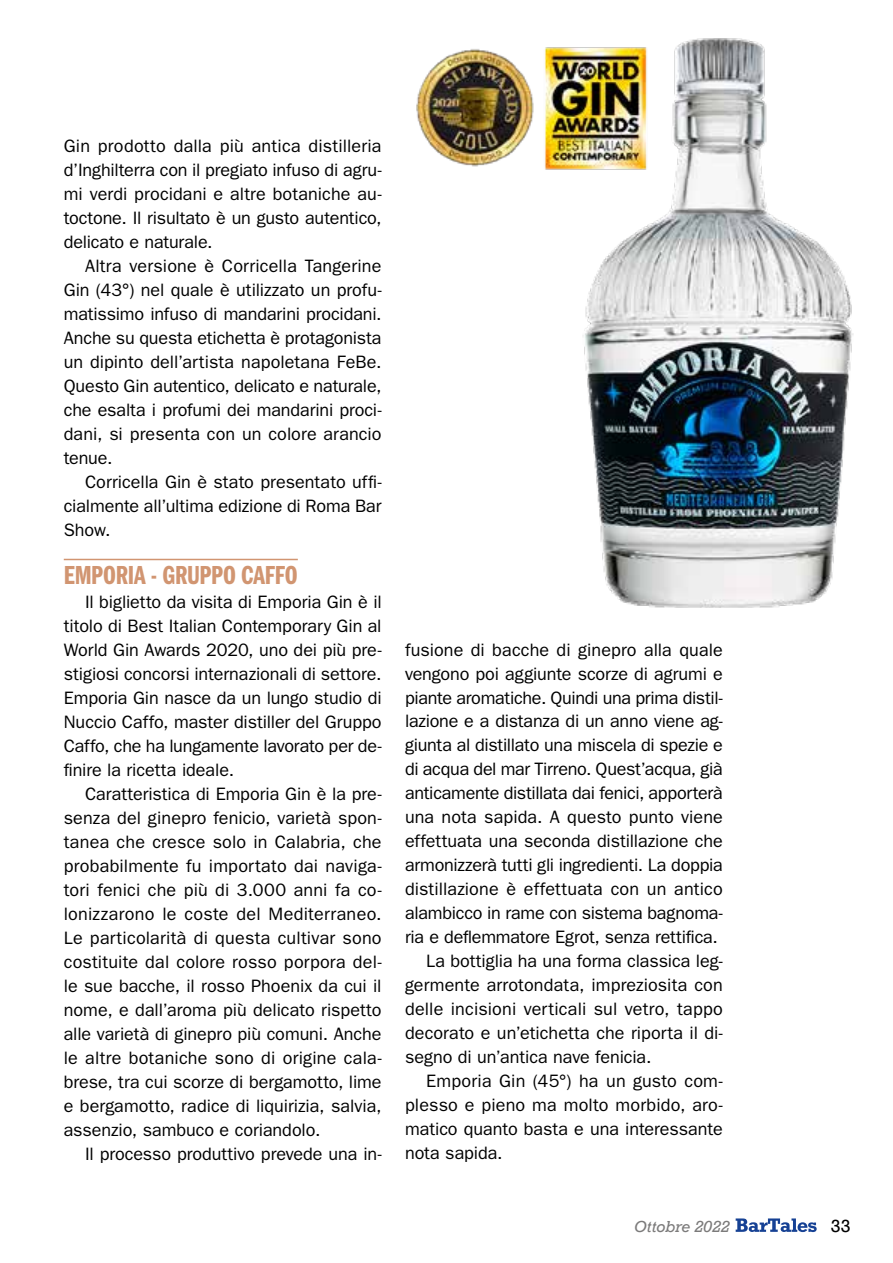
<style>
.page{position:relative;width:893px;height:1263px;background:#fff}
.page>*{position:absolute;margin:0;border:0;box-sizing:border-box;transform-origin:0 0}
.t1{font:27px "ITC Franklin Gothic Std Dm Cp";letter-spacing:-.01em;color:#d19571}
.t2{font:18px/24px "ITC Franklin Gothic Std";letter-spacing:-.005em;color:#000;text-align:justify}
.t3{font:18px "Rockwell";color:#000}
.t4{font:italic 15px "Rockwell";color:#7c7b7b}
</style>
<div class="page">
<hr style="left:64px;top:559px;width:234px;height:1px;background:#d19571">
<img style="left:416px;top:38px;width:438px;height:570px">
<svg style="left:736px;top:1218px;width:81px;height:14px"></svg>
<p class="t2" style="left:64px;top:134px;width:319px">Gin prodotto dalla più antica distilleria d’Inghilterra con il pregiato infuso di agru&shy;mi verdi procidani e altre botaniche au&shy;toctone. Il risultato è un gusto autentico, delicato e naturale.</p>
<p class="t2" style="left:64px;top:254px;width:319px;text-indent:21px">Altra versione è Corricella Tangerine Gin (43°) nel quale è utilizzato un profu&shy;matissimo infuso di mandarini procidani.<br>Anche su questa etichetta è protagonista un dipinto dell’artista napoletana FeBe.<br>Questo Gin autentico, delicato e naturale, che esalta i profumi dei mandarini proci&shy;dani, si presenta con un colore arancio tenue.</p>
<p class="t2" style="left:64px;top:469px;width:319px;text-indent:21px">Corricella Gin è stato presentato uffi&shy;cialmente all’ultima edizione di Roma Bar Show.</p>
<h1 class="t1" style="left:64px;top:560px;width:235px">EMPORIA - GRUPPO CAFFO</h1>
<p class="t2" style="left:64px;top:590px;width:319px;text-indent:21px">Il biglietto da visita di Emporia Gin è il titolo di Best Italian Contemporary Gin al World Gin Awards 2020, uno dei più pre&shy;stigiosi concorsi internazionali di settore.<br>Emporia Gin nasce da un lungo studio di Nuccio Caffo, master distiller del Gruppo Caffo, che ha lungamente lavorato per de&shy;finire la ricetta ideale.</p>
<p class="t2" style="left:64px;top:782px;width:319px;text-indent:21px">Caratteristica di Emporia Gin è la pre&shy;senza del ginepro fenicio, varietà spon&shy;tanea che cresce solo in Calabria, che probabilmente fu importato dai naviga&shy;tori fenici che più di 3.000 anni fa co&shy;lonizzarono le coste del Mediterraneo.<br>Le particolarità di questa cultivar sono costituite dal colore rosso porpora del&shy;le sue bacche, il rosso Phoenix da cui il nome, e dall’aroma più delicato rispetto alle varietà di ginepro più comuni. Anche le altre botaniche sono di origine cala&shy;brese, tra cui scorze di bergamotto, lime e bergamotto, radice di liquirizia, salvia, assenzio, sambuco e coriandolo.</p>
<p class="t2" style="left:85px;top:1141px;width:298px">Il processo produttivo prevede una in-</p>
<p class="t2" style="left:405px;top:637px;width:319px">fusione di bacche di ginepro alla quale</p>
<p class="t2" style="left:405px;top:661px;width:319px">vengono poi aggiunte scorze di agrumi e</p>
<p class="t2" style="left:405px;top:685px;width:319px">piante aromatiche. Quindi una prima distil-</p>
<p class="t2" style="left:405px;top:709px;width:319px">lazione e a distanza di un anno viene ag-</p>
<p class="t2" style="left:405px;top:733px;width:319px">giunta al distillato una miscela di spezie e</p>
<p class="t2" style="left:405px;top:757px;width:319px">di acqua del mar Tirreno. Quest’acqua, già</p>
<p class="t2" style="left:405px;top:781px;width:319px">anticamente distillata dai fenici, apporterà</p>
<p class="t2" style="left:405px;top:805px;width:319px">una nota sapida. A questo punto viene</p>
<p class="t2" style="left:405px;top:829px;width:319px">effettuata una seconda distillazione che</p>
<p class="t2" style="left:405px;top:853px;width:319px">armonizzerà tutti gli ingredienti. La doppia</p>
<p class="t2" style="left:405px;top:877px;width:319px">distillazione è effettuata con un antico</p>
<p class="t2" style="left:405px;top:901px;width:319px">alambicco in rame con sistema bagnoma-</p>
<p class="t2" style="left:405px;top:925px;width:314px">ria e deflemmatore Egrot, senza rettifica.</p>
<p class="t2" style="left:426px;top:949px;width:298px">La bottiglia ha una forma classica leg-</p>
<p class="t2" style="left:405px;top:973px;width:319px">germente arrotondata, impreziosita con</p>
<p class="t2" style="left:405px;top:997px;width:319px">delle incisioni verticali sul vetro, tappo</p>
<p class="t2" style="left:405px;top:1021px;width:319px">decorato e un’etichetta che riporta il di-</p>
<p class="t2" style="left:405px;top:1045px;width:248px">segno di un’antica nave fenicia.</p>
<p class="t2" style="left:426px;top:1069px;width:298px">Emporia Gin (45°) ha un gusto com-</p>
<p class="t2" style="left:405px;top:1093px;width:319px">plesso e pieno ma molto morbido, aro-</p>
<p class="t2" style="left:405px;top:1117px;width:319px">matico quanto basta e una interessante</p>
<p class="t2" style="left:405px;top:1141px;width:99px">nota sapida.</p>
<p class="t4" style="left:634px;top:1217px;width:97px">Ottobre 2022</p>
<p class="t3" style="left:831px;top:1215px;width:21px">33</p>
</div>
